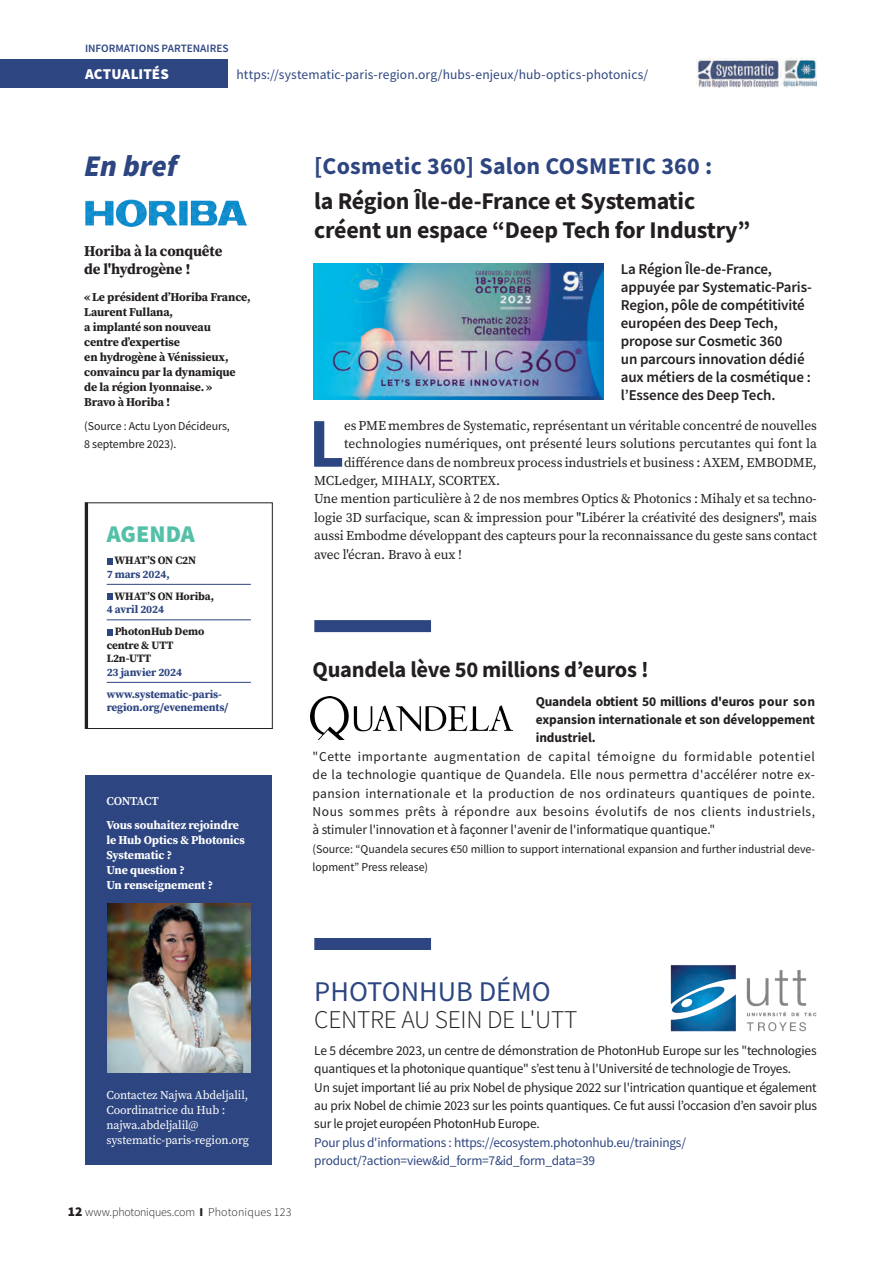
<style>
.page{position:relative;width:893px;height:1263px;background:#fff}
.page>*{position:absolute;margin:0;border:0;box-sizing:border-box;transform-origin:0 0}
.acut1_texte_lettrine{font:700 69.9px "Source Sans Pro";color:#2d4580}
.Tétière_petites_actus{font:italic 900 30px "Source Sans Pro";color:#2d4580}
.actu_3_titre_1{font:28.5px "Source Sans Pro";color:#2d4580}
.actu_3_titre_2{font:300 25.5px "Source Sans Pro";letter-spacing:-.01em;color:#231f20}
.actu1_titre_2{font:700 24px/28.8px "Source Sans Pro";letter-spacing:-.01em;color:#231f20}
.actu1_titre_1{font:700 24px "Source Sans Pro";letter-spacing:.01em;color:#2d4580}
.Tétière_petites_actus-2{font:900 24px "Source Sans Pro";color:#53c0a7}
.actu2_titre_2{font:700 22.5px "Source Sans Pro";letter-spacing:-.01em;color:#231f20}
.actu_1_chapeau{font:600 15px/18px "Source Sans Pro";letter-spacing:-.01em;color:#231f20}
.en_bref_titre{font:700 15px/18px "Source Serif Pro";letter-spacing:-.01em;color:#231f20}
.t1{font:900 15px "Source Sans Pro";letter-spacing:.005em;color:#fff}
.actu_3_texte{font:13.5px/18.5px "Source Sans Pro";letter-spacing:-.02em;color:#231f20}
.actu2_texte{font:13.5px/18.3px "Source Sans Pro";letter-spacing:-.01em;color:#231f20;text-align:justify}
.actu_1_texte_courant{font:13.5px/18.3px "Source Serif Pro";letter-spacing:-.01em;color:#231f20;text-align:justify}
.acut1_texte_lettrine-2{font:13.5px "Source Serif Pro";letter-spacing:-.005em;color:#231f20}
.contact{font:13.5px/18.3px "Source Sans Pro";letter-spacing:-.02em;color:#2d4580}
.actu2_texte-2{font:700 13.5px/18.3px "Source Sans Pro";letter-spacing:-.005em;color:#231f20;text-align:justify}
.contact-2{font:13.5px "Source Sans Pro";letter-spacing:.01em;color:#2d4580}
.en_bref_texte{font:700 12px/15px "Source Serif Pro";letter-spacing:-.01em;color:#231f20}
.actu2_texte-3{font:12px/18.3px "Source Sans Pro";letter-spacing:-.005em;color:#231f20}
.en_bref_texte-2{font:12px/15px "Source Serif Pro";letter-spacing:-.01em;color:#fff}
.en_bref_texte-3{font:700 12px/15px "Source Serif Pro";letter-spacing:-.01em;color:#fff}
.t2{font:300 12px "Source Sans Pro";letter-spacing:.005em;color:#231f20}
.en_bref_texte-4{font:600 12px "Source Serif Pro";letter-spacing:-.02em;color:#fff}
.agenda_date_ok{font:700 11.25px/13.5px "Source Serif Pro";letter-spacing:-.01em;color:#2d4580}
.agenda_event{font:700 11.25px/13.5px "Source Serif Pro";letter-spacing:-.01em;color:#231f20}
.t3{font:600 11.25px "Source Sans Pro";color:#2d4580}
.s1{font-weight:900;font-size:13.5px}
.s2{font-weight:900}
</style>
<div class="page">
<div style="left:0;top:59px;width:228px;height:29px;background:#2d4580"></div>
<img style="left:696px;top:58px;width:120px;height:30px">
<img style="left:313px;top:264px;width:291px;height:136px">
<div style="left:314px;top:620px;width:117px;height:12px;background:#2d4580"></div>
<div style="left:314px;top:938px;width:117px;height:12px;background:#2d4580"></div>
<img style="left:670px;top:965px;width:146px;height:66px">
<hr style="left:85px;top:503px;width:3px;height:226px;background:#231f20">
<hr style="left:107px;top:584px;width:144px;height:1px;background:#2d4580">
<hr style="left:107px;top:620px;width:144px;height:1px;background:#2d4580">
<hr style="left:107px;top:682px;width:144px;height:1px;background:#2d4580">
<svg style="left:107px;top:558px;width:6px;height:6px"></svg>
<svg style="left:107px;top:594px;width:6px;height:6px"></svg>
<svg style="left:107px;top:629px;width:6px;height:6px"></svg>
<div style="left:85px;top:503px;width:187px;height:226px;border:1px solid #231f20"></div>
<div style="left:85px;top:775px;width:187px;height:390px;background:#2d4580"></div>
<img style="left:107px;top:903px;width:144px;height:169px">
<img style="left:311px;top:697px;width:201px;height:43px">
<img style="left:85px;top:200px;width:161px;height:26px">
<p class="t3" style="left:85px;top:41px;width:145px">INFORMATIONS PARTENAIRES</p>
<p class="t1" style="left:85px;top:64px;width:85px">ACTUALITÉS</p>
<p class="contact-2" style="left:236px;top:66px;width:413px">https://systematic-paris-region.org/hubs-enjeux/hub-optics-photonics/</p>
<p class="Tétière_petites_actus" style="left:84px;top:145px;width:94px">En bref</p>
<p class="en_bref_titre" style="left:84px;top:242px;width:140px">Horiba à la conquête de l'hydrogène !</p>
<p class="en_bref_texte" style="left:84px;top:290px;width:168px">«Le président d’Horiba France,<br>Laurent Fullana,<br>a implanté son nouveau<br>centre d’expertise<br>en hydrogène à Vénissieux, convaincu par la dynamique de la région lyonnaise.»<br>Bravo à Horiba !</p>
<p class="actu2_texte-3" style="left:84px;top:417px;width:147px">(Source : Actu Lyon Décideurs,</p>
<p class="actu2_texte-3" style="left:84px;top:435px;width:94px">8 septembre 2023).</p>
<p class="Tétière_petites_actus-2" style="left:107px;top:518px;width:90px">AGENDA</p>
<p class="agenda_event" style="left:114px;top:554px;width:83px">WHAT’S ON C2N</p>
<p class="agenda_date_ok" style="left:107px;top:567px;width:65px">7 mars 2024,</p>
<p class="agenda_event" style="left:114px;top:589px;width:101px">WHAT’S ON Horiba,</p>
<p class="agenda_date_ok" style="left:107px;top:603px;width:59px">4 avril 2024</p>
<p class="agenda_event" style="left:107px;top:625px;width:99px;text-indent:8px">PhotonHub Demo centre &amp; UTT</p>
<p class="agenda_event" style="left:107px;top:652px;width:46px">L2n-UTT</p>
<p class="agenda_date_ok" style="left:107px;top:665px;width:77px">23 janvier 2024</p>
<p class="agenda_date_ok" style="left:107px;top:687px;width:123px">www.systematic-paris&shy;region.org/evenements/</p>
<p class="en_bref_texte-4" style="left:106px;top:793px;width:54px">CONTACT</p>
<p class="en_bref_texte-3" style="left:106px;top:817px;width:140px">Vous souhaitez rejoindre le Hub Optics &amp; Photonics<br>Systematic ?</p>
<p class="en_bref_texte-3" style="left:106px;top:862px;width:108px">Une question ?<br>Un renseignement ?</p>
<p class="actu1_titre_1" style="left:314px;top:150px;width:400px">[Cosmetic 360] Salon COSMETIC 360 :</p>
<p class="actu1_titre_2" style="left:314px;top:186px;width:438px">la Région Île-de-France et Systematic créent un espace “Deep Tech for Industry”</p>
<p class="actu_1_chapeau" style="left:621px;top:259px;width:193px">La Région Île-de-France, appuyée par Systematic-Paris-<br>Region, pôle de compétitivité européen des Deep Tech, propose sur Cosmetic 360<br>un parcours innovation dédié aux métiers de la cosmétique : l’Essence des Deep Tech.</p>
<p class="acut1_texte_lettrine" style="left:309px;top:396px;width:37px">L</p>
<p class="acut1_texte_lettrine-2" style="left:344px;top:416px;width:474px">es PME membres de Systematic, représentant un véritable concentré de nouvelles</p>
<p class="acut1_texte_lettrine-2" style="left:344px;top:435px;width:474px">technologies numériques, ont présenté leurs solutions percutantes qui font la</p>
<p class="acut1_texte_lettrine-2" style="left:344px;top:453px;width:474px">différence dans de nombreux process industriels et business : AXEM, EMBODME,</p>
<p class="acut1_texte_lettrine-2" style="left:314px;top:472px;width:188px">MCLedger, MIHALY, SCORTEX.</p>
<p class="actu_1_texte_courant" style="left:314px;top:490px;width:504px">Une mention particulière à 2 de nos membres Optics &amp; Photonics : Mihaly et sa techno&shy;logie 3D surfacique, scan &amp; impression pour "Libérer la créativité des designers", mais aussi Embodme développant des capteurs pour la reconnaissance du geste sans contact avec l'écran. Bravo à eux !</p>
<p class="actu2_titre_2" style="left:313px;top:654px;width:338px">Quandela lève 50 millions d’euros !</p>
<p class="actu2_texte-2" style="left:536px;top:692px;width:281px">Quandela obtient 50 millions d'euros pour son expansion internationale et son développement industriel.</p>
<p class="actu2_texte" style="left:313px;top:747px;width:504px">"Cette importante augmentation de capital témoigne du formidable potentiel de la technologie quantique de Quandela. Elle nous permettra d'accélérer notre ex&shy;pansion internationale et la production de nos ordinateurs quantiques de pointe.<br>Nous sommes prêts à répondre aux besoins évolutifs de nos clients industriels, à stimuler l'innovation et à façonner l'avenir de l'informatique quantique."</p>
<p class="actu2_texte-3" style="left:313px;top:839px;width:504px">(Source: “Quandela secures €50 million to support international expansion and further industrial deve&shy;lopment” Press release)</p>
<p class="en_bref_texte-2" style="left:106px;top:1087px;width:143px">Contactez Najwa Abdeljalil,</p>
<p class="en_bref_texte-2" style="left:106px;top:1102px;width:120px">Coordinatrice du Hub :</p>
<p class="en_bref_texte-2" style="left:106px;top:1117px;width:144px">najwa.abdeljalil@ systematic-paris-region.org</p>
<p class="t2" style="left:68px;top:1205px;width:225px"><span class="s1">12</span> www.photoniques.com <span class="s2">I</span> Photoniques 123</p>
<p class="actu_3_titre_1" style="left:314px;top:973px;width:238px">PHOTONHUB DÉMO</p>
<p class="actu_3_titre_2" style="left:314px;top:1003px;width:265px">CENTRE AU SEIN DE L'UTT</p>
<p class="actu_3_texte" style="left:314px;top:1041px;width:504px">Le 5 décembre 2023, un centre de démonstration de PhotonHub Europe sur les "technologies quantiques et la photonique quantique" s’est tenu à l'Université de technologie de Troyes.</p>
<p class="actu_3_texte" style="left:314px;top:1078px;width:504px;text-align:justify">Un sujet important lié au prix Nobel de physique 2022 sur l'intrication quantique et également au prix Nobel de chimie 2023 sur les points quantiques. Ce fut aussi l’occasion d’en savoir plus sur le projet européen PhotonHub Europe.</p>
<p class="contact" style="left:314px;top:1133px;width:373px">Pour plus d'informations : https://ecosystem.photonhub.eu/trainings/ product/?action=view&amp;id_form=7&amp;id_form_data=39</p>
</div>
